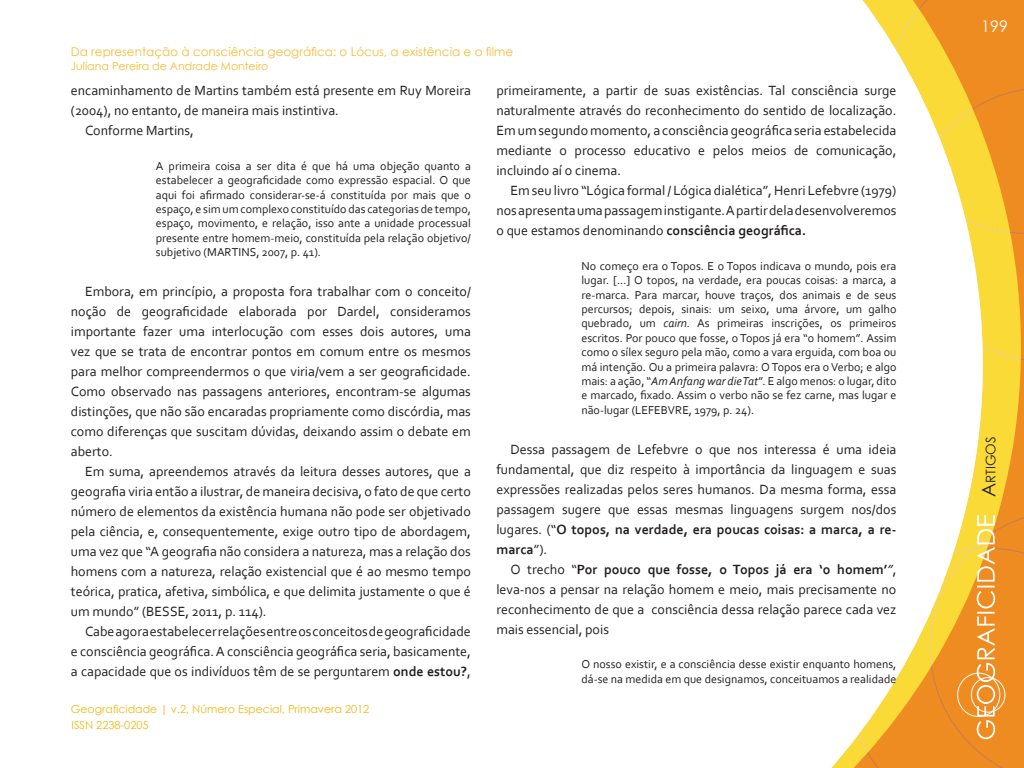
<style>
.page{position:relative;width:1024px;height:768px;background:#fff}
.page>*{position:absolute;margin:0;border:0;box-sizing:border-box;transform-origin:0 0}
.t1{font:16px "Century Gothic";color:#fff}
.corpo{font:14px/20px "Corbel";color:#231f20;text-align:justify}
.t2{font:13.3px "Century Gothic";color:#231f20}
.citacao{font:12px/14.4px "Corbel";color:#231f20;text-align:justify}
.t3{font:12px "Century Gothic";color:#f5bc37}
.t4{font:11px "Century Gothic";color:#f0b817}
.t5{font:11px "Century Gothic";color:#f5bc37}
.s1{font-weight:700}
.s2{font-style:italic}
.s3{font-size:19px}
</style>
<div class="page">
<svg style="left:1021px;top:87px;width:3px;height:275px"></svg>
<svg style="left:1021px;top:510px;width:3px;height:258px"></svg>
<svg style="left:831px;top:0;width:190px;height:768px"></svg>
<p class="t3" style="left:71px;top:44px;width:444px">Da representação à consciência geográfica: o Lócus, a existência e o filme</p>
<p class="t5" style="left:71px;top:58px;width:199px">Juliana Pereira de Andrade Monteiro</p>
<p class="corpo" style="left:71px;top:80px;width:402px">encaminhamento de Martins também está presente em Ruy Moreira (2004), no entanto, de maneira mais instintiva.</p>
<p class="corpo" style="left:85px;top:120px;width:110px">Conforme Martins,</p>
<p class="citacao" style="left:156px;top:158px;width:317px">A primeira coisa a ser dita é que há uma objeção quanto a estabelecer a geograficidade como expressão espacial. O que aqui foi afirmado considerar-se-á constituída por mais que o espaço, e sim um complexo constituído das categorias de tempo, espaço, movimento, e relação, isso ante a unidade processual presente entre homem-meio, constituída pela relação objetivo/ subjetivo (MARTINS, 2007, p. 41).</p>
<p class="corpo" style="left:71px;top:281px;width:402px;text-indent:14px">Embora, em princípio, a proposta fora trabalhar com o conceito/ noção de geograficidade elaborada por Dardel, consideramos importante fazer uma interlocução com esses dois autores, uma vez que se trata de encontrar pontos em comum entre os mesmos para melhor compreendermos o que viria/vem a ser geograficidade.<br>Como observado nas passagens anteriores, encontram-se algumas distinções, que não são encaradas propriamente como discórdia, mas como diferenças que suscitam dúvidas, deixando assim o debate em aberto.</p>
<p class="corpo" style="left:71px;top:461px;width:402px;text-indent:14px">Em suma, apreendemos através da leitura desses autores, que a geografia viria então a ilustrar, de maneira decisiva, o fato de que certo número de elementos da existência humana não pode ser objetivado pela ciência, e, consequentemente, exige outro tipo de abordagem, uma vez que “A geografia não considera a natureza, mas a relação dos homens com a natureza, relação existencial que é ao mesmo tempo teórica, pratica, afetiva, simbólica, e que delimita justamente o que é um mundo” (BESSE, 2011, p. 114).</p>
<p class="corpo" style="left:71px;top:621px;width:402px;text-indent:14px">Cabe agora estabelecer relações entre os conceitos de geograficidade e consciência geográfica. A consciência geográfica seria, basicamente, a capacidade que os indivíduos têm de se perguntarem <span class="s1">onde estou?</span>,</p>
<p class="t4" style="left:71px;top:702px;width:300px">Geograficidade | v.2, Número Especial, Primavera 2012</p>
<p class="t4" style="left:72px;top:717px;width:79px">ISSN 2238-0205</p>
<p class="corpo" style="left:496px;top:80px;width:402px">primeiramente, a partir de suas existências. Tal consciência surge naturalmente através do reconhecimento do sentido de localização.<br>Em um segundo momento, a consciência geográfica seria estabelecida mediante o processo educativo e pelos meios de comunicação, incluindo aí o cinema.</p>
<p class="corpo" style="left:496px;top:180px;width:402px;text-indent:14px">Em seu livro “Lógica formal / Lógica dialética”, Henri Lefebvre (1979) nos apresenta uma passagem instigante. A partir dela desenvolveremos o que estamos denominando <span class="s1">consciência geográfica.</span></p>
<p class="citacao" style="left:581px;top:258px;width:317px">No começo era o Topos. E o Topos indicava o mundo, pois era lugar. [...] O topos, na verdade, era poucas coisas: a marca, a re-marca. Para marcar, houve traços, dos animais e de seus percursos; depois, sinais: um seixo, uma árvore, um galho quebrado, um <span class="s2">cairn.</span> As primeiras inscrições, os primeiros escritos. Por pouco que fosse, o Topos já era “o homem”. Assim como o sílex seguro pela mão, como a vara erguida, com boa ou má intenção. Ou a primeira palavra: O Topos era o Verbo; e algo mais: a ação, “<span class="s2">Am Anfang war die Tat</span>”. E algo menos: o lugar, dito e marcado, fixado. Assim o verbo não se fez carne, mas lugar e não-lugar (LEFEBVRE, 1979, p. 24).</p>
<p class="corpo" style="left:496px;top:439px;width:402px;text-indent:14px">Dessa passagem de Lefebvre o que nos interessa é uma ideia fundamental, que diz respeito à importância da linguagem e suas expressões realizadas pelos seres humanos. Da mesma forma, essa passagem sugere que essas mesmas linguagens surgem nos/dos lugares. (“<span class="s1">O topos, na verdade, era poucas coisas: a marca, a re&shy;marca</span>”).</p>
<p class="corpo" style="left:496px;top:559px;width:402px;text-indent:14px">O trecho “<span class="s1">Por pouco que fosse, o Topos já era ‘o homem’</span><span class="s2">”</span>, leva-nos a pensar na relação homem e meio, mais precisamente no reconhecimento de que a consciência dessa relação parece cada vez mais essencial, pois</p>
<p class="citacao" style="left:581px;top:657px;width:317px">O nosso existir, e a consciência desse existir enquanto homens, dá-se na medida em que designamos, conceituamos a realidade</p>
<p class="t1" style="left:981px;top:15px;width:28px">199</p>
<p class="t2" style="left:981px;top:497px;width:62px;rotate:-90deg"><span class="s3">A</span>rtigos</p>
</div>
